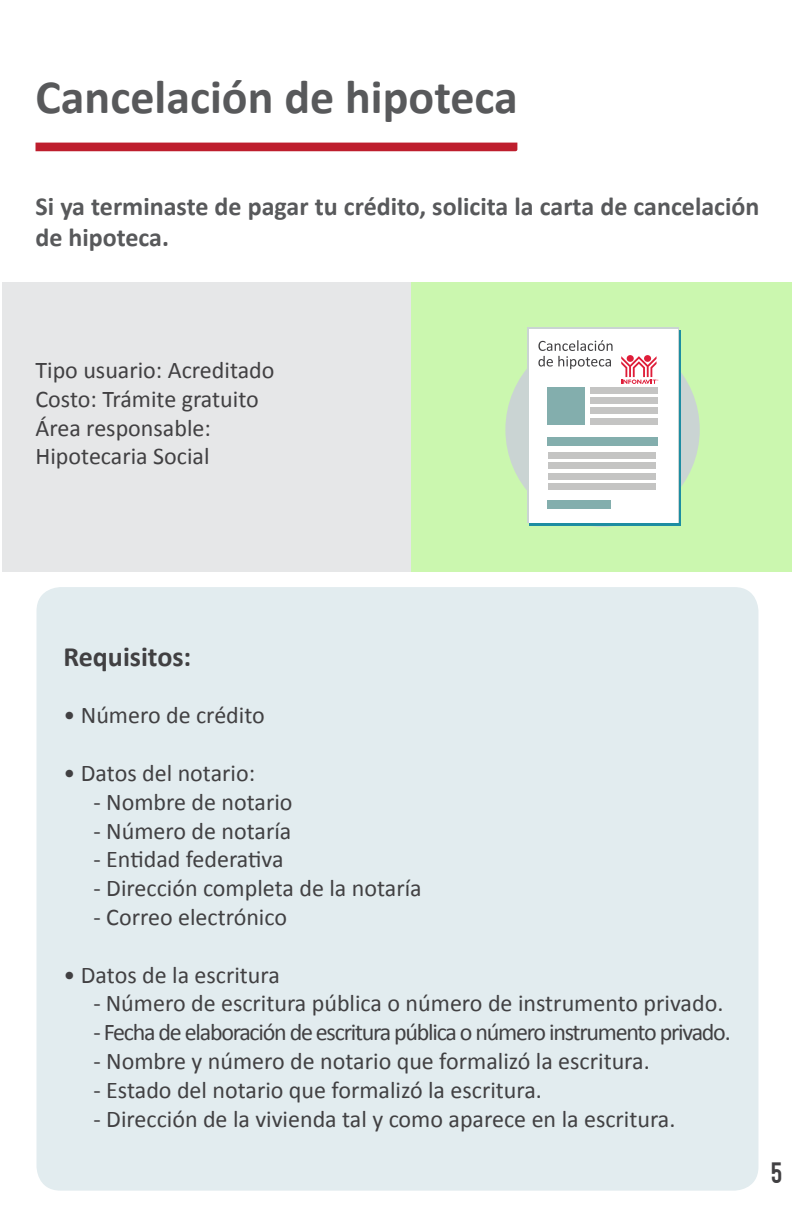
<style>
.page{position:relative;width:792px;height:1224px;background:#fff}
.page>*{position:absolute;margin:0;border:0;box-sizing:border-box;transform-origin:0 0}
.t1{font:700 48px "Calibri";color:#58595b}
.t2{font:700 28px "Calibri";color:#414042}
.t3{font:700 26px/31.2px "Calibri";color:#58595b}
.t4{font:24px/28.8px "Calibri";color:#414042}
.t5{font:24px "Calibri";letter-spacing:-.05em;color:#414042}
.t6{font:condensed 24px "BROOKLINE";color:#414042}
</style>
<div class="page">
<div style="left:36px;top:143px;width:481px;height:8px;background:#be1e2d"></div>
<div style="left:2px;top:282px;width:409px;height:290px;background:#e6e7e8"></div>
<div style="left:412px;top:282px;width:380px;height:290px;background:#cbf7af"></div>
<div style="left:37px;top:587px;width:721px;height:604px;background:#e2ecef;border-radius:24px"></div>
<div style="left:505px;top:332px;width:195px;height:195px;background:#cad4d3;border-radius:50%"></div>
<div style="left:529px;top:331px;width:151px;height:195px;background:linear-gradient(to right,#1d8da2,#1d8da2)"></div>
<div style="left:527px;top:327px;width:151px;height:195px;background:#cad4d3"></div>
<div style="left:529px;top:329px;width:149px;height:194px;background:#fff"></div>
<div style="left:547px;top:501px;width:64px;height:8px;background:#83aead"></div>
<div style="left:547px;top:437px;width:110px;height:9px;background:#83aead"></div>
<div style="left:590px;top:387px;width:68px;height:7px;background:#c4c4c3"></div>
<div style="left:590px;top:397px;width:68px;height:7px;background:#c4c4c3"></div>
<div style="left:590px;top:408px;width:68px;height:6px;background:#c4c4c3"></div>
<div style="left:590px;top:418px;width:68px;height:6px;background:#c4c4c3"></div>
<div style="left:548px;top:452px;width:108px;height:7px;background:#c4c4c3"></div>
<div style="left:548px;top:463px;width:108px;height:6px;background:#c4c4c3"></div>
<div style="left:548px;top:473px;width:108px;height:6px;background:#c4c4c3"></div>
<div style="left:548px;top:483px;width:108px;height:7px;background:#c4c4c3"></div>
<div style="left:547px;top:387px;width:38px;height:38px;background:#83aead"></div>
<svg style="left:621px;top:356px;width:38px;height:28px"></svg>
<svg style="left:538px;top:340px;width:75px;height:29px"></svg>
<h1 class="t1" style="left:36px;top:66px;width:484px">Cancelación de hipoteca</h1>
<p class="t3" style="left:36px;top:190px;width:726px">Si ya terminaste de pagar tu crédito, solicita la carta de cancelación de hipoteca.</p>
<p class="t4" style="left:36px;top:356px;width:241px">Tipo usuario: Acreditado<br>Costo: Trámite gratuito<br>Área responsable:<br>Hipotecaria Social</p>
<p class="t2" style="left:64px;top:639px;width:129px">Requisitos:</p>
<p class="t4" style="left:64px;top:701px;width:203px">• Número de crédito</p>
<p class="t4" style="left:64px;top:759px;width:193px">• Datos del notario:</p>
<p class="t4" style="left:94px;top:787px;width:201px">- Nombre de notario</p>
<p class="t4" style="left:94px;top:816px;width:199px">- Número de notaría</p>
<p class="t4" style="left:94px;top:845px;width:192px">- Entidad federativa</p>
<p class="t4" style="left:94px;top:874px;width:330px">- Dirección completa de la notaría</p>
<p class="t4" style="left:94px;top:903px;width:195px">- Correo electrónico</p>
<p class="t4" style="left:64px;top:960px;width:218px">• Datos de la escritura</p>
<p class="t4" style="left:94px;top:989px;width:631px">- Número de escritura pública o número de instrumento privado.</p>
<p class="t5" style="left:94px;top:1017px;width:639px">- Fecha de elaboración de escritura pública o número instrumento privado.</p>
<p class="t4" style="left:94px;top:1047px;width:558px">- Nombre y número de notario que formalizó la escritura.</p>
<p class="t4" style="left:94px;top:1075px;width:450px">- Estado del notario que formalizó la escritura.</p>
<p class="t4" style="left:94px;top:1104px;width:583px">- Dirección de la vivienda tal y como aparece en la escritura.</p>
<p class="t6" style="left:771px;top:1156px;width:13px">5</p>
</div>
